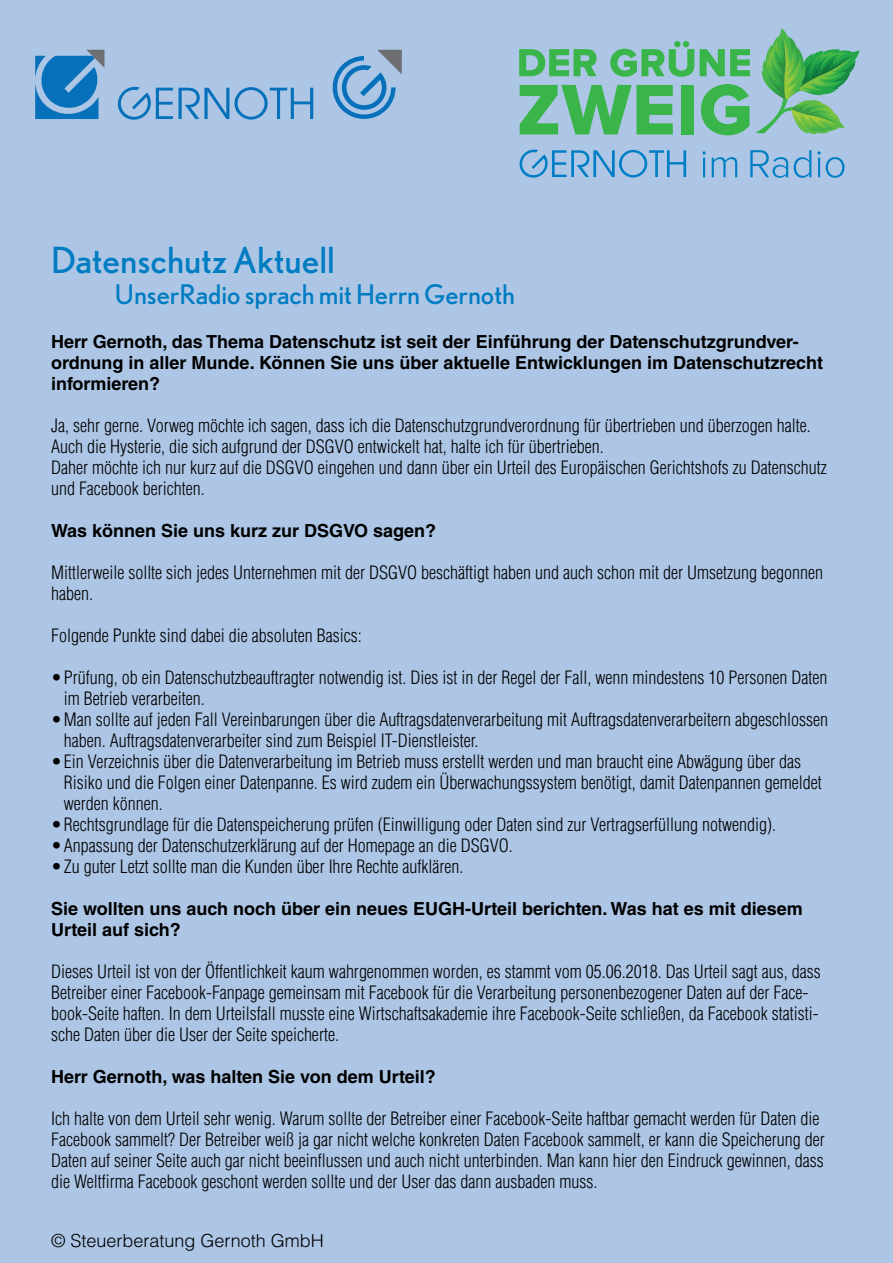
<style>
.page{position:relative;width:893px;height:1263px;background:#adc6e5}
.page>*{position:absolute;margin:0;border:0;box-sizing:border-box;transform-origin:0 0}
.t1{font:36px "Nobel";color:#007cc2}
.t2{font:27px "Nobel";color:#007cc2}
.t3{font:300 condensed 18px/21px "Helvetica LT Std";color:#000}
.t4{font:700 18px/21px "Helvetica LT Std";color:#000}
.t5{font:300 18px "Helvetica LT Std";color:#000}
</style>
<div class="page">
<svg style="left:35px;top:50px;width:69px;height:69px"></svg>
<svg style="left:117px;top:86px;width:56px;height:34px"></svg>
<svg style="left:179px;top:87px;width:134px;height:33px"></svg>
<svg style="left:332px;top:50px;width:70px;height:69px"></svg>
<svg style="left:519px;top:49px;width:78px;height:27px"></svg>
<svg style="left:610px;top:41px;width:84px;height:36px"></svg>
<svg style="left:700px;top:49px;width:50px;height:27px"></svg>
<svg style="left:520px;top:85px;width:153px;height:49px"></svg>
<div style="left:681px;top:85px;width:13px;height:49px;background:#3ab54a"></div>
<svg style="left:701px;top:84px;width:49px;height:51px"></svg>
<svg style="left:702px;top:151px;width:4px;height:26px"></svg>
<svg style="left:712px;top:157px;width:25px;height:20px"></svg>
<svg style="left:750px;top:150px;width:38px;height:28px"></svg>
<svg style="left:794px;top:150px;width:17px;height:28px"></svg>
<svg style="left:817px;top:151px;width:27px;height:27px"></svg>
<svg style="left:519px;top:149px;width:167px;height:29px"></svg>
<svg style="left:756px;top:28px;width:103px;height:106px"></svg>
<h1 class="t1" style="left:51px;top:240px;width:285px">Datenschutz Aktuell</h1>
<h2 class="t2" style="left:115px;top:278px;width:402px">UnserRadio sprach mit Herrn Gernoth</h2>
<p class="t4" style="left:51px;top:331px;width:774px">Herr Gernoth, das Thema Datenschutz ist seit der Einführung der Datenschutzgrundver&shy;ordnung in aller Munde. Können Sie uns über aktuelle Entwicklungen im Datenschutzrecht informieren?</p>
<p class="t3" style="left:51px;top:415px;width:777px">Ja, sehr gerne. Vorweg möchte ich sagen, dass ich die Datenschutzgrundverordnung für übertrieben und überzogen halte.<br>Auch die Hysterie, die sich aufgrund der DSGVO entwickelt hat, halte ich für übertrieben.<br>Daher möchte ich nur kurz auf die DSGVO eingehen und dann über ein Urteil des Europäischen Gerichtshofs zu Datenschutz und Facebook berichten.</p>
<p class="t4" style="left:51px;top:520px;width:387px">Was können Sie uns kurz zur DSGVO sagen?</p>
<p class="t3" style="left:51px;top:562px;width:774px">Mittlerweile sollte sich jedes Unternehmen mit der DSGVO beschäftigt haben und auch schon mit der Umsetzung begonnen haben.</p>
<p class="t3" style="left:51px;top:625px;width:312px">Folgende Punkte sind dabei die absoluten Basics:</p>
<p class="t3" style="left:64px;top:667px;width:765px;text-indent:-13px">•Prüfung, ob ein Datenschutzbeauftragter notwendig ist. Dies ist in der Regel der Fall, wenn mindestens 10 Personen Daten im Betrieb verarbeiten.</p>
<p class="t3" style="left:64px;top:709px;width:766px;text-indent:-13px">•Man sollte auf jeden Fall Vereinbarungen über die Auftragsdatenverarbeitung mit Auftragsdatenverarbeitern abgeschlossen haben. Auftragsdatenverarbeiter sind zum Beispiel IT-Dienstleister.</p>
<p class="t3" style="left:64px;top:751px;width:760px;text-indent:-13px">•Ein Verzeichnis über die Datenverarbeitung im Betrieb muss erstellt werden und man braucht eine Abwägung über das<br>Risiko und die Folgen einer Datenpanne. Es wird zudem ein Überwachungssystem benötigt, damit Datenpannen gemeldet werden können.</p>
<p class="t3" style="left:51px;top:814px;width:727px">•Rechtsgrundlage für die Datenspeicherung prüfen (Einwilligung oder Daten sind zur Vertragserfüllung notwendig).</p>
<p class="t3" style="left:51px;top:835px;width:463px">•Anpassung der Datenschutzerklärung auf der Homepage an die DSGVO.</p>
<p class="t3" style="left:51px;top:856px;width:414px">•Zu guter Letzt sollte man die Kunden über Ihre Rechte aufklären.</p>
<p class="t4" style="left:51px;top:898px;width:753px">Sie wollten uns auch noch über ein neues EUGH-Urteil berichten. Was hat es mit diesem<br>Urteil auf sich?</p>
<p class="t3" style="left:51px;top:961px;width:771px">Dieses Urteil ist von der Öffentlichkeit kaum wahrgenommen worden, es stammt vom 05.06.2018. Das Urteil sagt aus, dass Betreiber einer Facebook-Fanpage gemeinsam mit Facebook für die Verarbeitung personenbezogener Daten auf der Face&shy;book-Seite haften. In dem Urteilsfall musste eine Wirtschaftsakademie ihre Facebook-Seite schließen, da Facebook statisti&shy;sche Daten über die User der Seite speicherte.</p>
<p class="t4" style="left:51px;top:1066px;width:386px">Herr Gernoth, was halten Sie von dem Urteil?</p>
<p class="t3" style="left:51px;top:1108px;width:775px">Ich halte von dem Urteil sehr wenig. Warum sollte der Betreiber einer Facebook-Seite haftbar gemacht werden für Daten die Facebook sammelt? Der Betreiber weiß ja gar nicht welche konkreten Daten Facebook sammelt, er kann die Speicherung der Daten auf seiner Seite auch gar nicht beeinflussen und auch nicht unterbinden. Man kann hier den Eindruck gewinnen, dass die Weltfirma Facebook geschont werden sollte und der User das dann ausbaden muss.</p>
<p class="t5" style="left:51px;top:1229px;width:274px">© Steuerberatung Gernoth GmbH</p>
</div>
